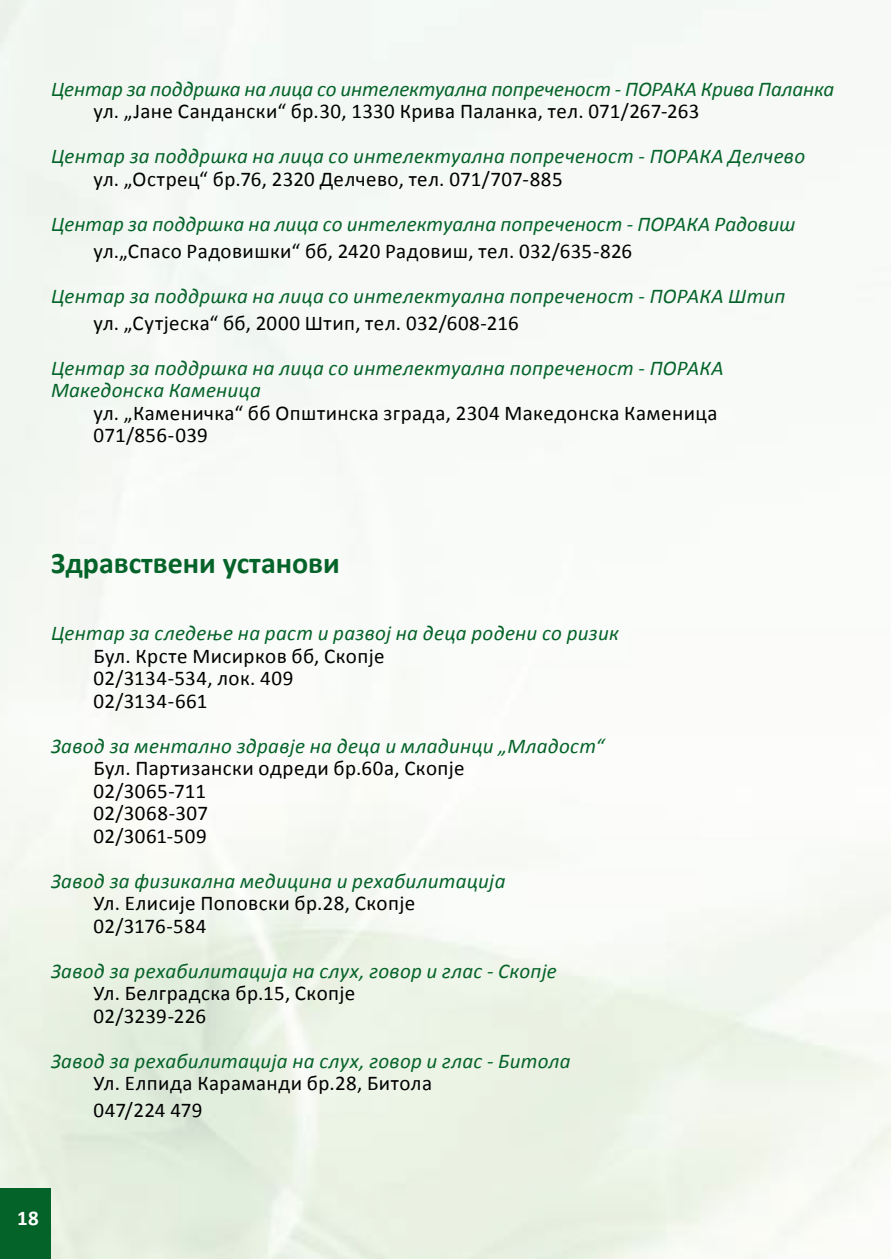
<style>
.page{position:relative;width:893px;height:1259px;background:#fff}
.page>*{position:absolute;margin:0;border:0;box-sizing:border-box;transform-origin:0 0}
.t1{font:700 30px "Calibri";color:#046329}
.t2{font:italic 21px/22.5px "Calibri";letter-spacing:.01em;color:#046329}
.t3{font:21px/22.5px "Calibri";letter-spacing:.02em;color:#000}
.t4{font:700 21px "Calibri";color:#fff}
</style>
<div class="page">
<div style="left:0;top:1188px;width:51px;height:71px;background:#046329"></div>
<p class="t2" style="left:51px;top:77px;width:785px">Центар за поддршка на лица со интелектуална попреченост - ПОРАКА Крива Паланка</p>
<p class="t3" style="left:94px;top:100px;width:607px">ул. „Јане Сандански“ бр.30, 1330 Крива Паланка, тел. 071/267-263</p>
<p class="t2" style="left:51px;top:144px;width:756px">Центар за поддршка на лица со интелектуална попреченост - ПОРАКА Делчево</p>
<p class="t3" style="left:94px;top:167px;width:471px">ул. „Острец“ бр.76, 2320 Делчево, тел. 071/707-885</p>
<p class="t2" style="left:51px;top:212px;width:746px">Центар за поддршка на лица со интелектуална попреченост - ПОРАКА Радовиш</p>
<p class="t3" style="left:94px;top:239px;width:540px">ул.„Спасо Радовишки“ бб, 2420 Радовиш, тел. 032/635-826</p>
<p class="t2" style="left:51px;top:284px;width:736px">Центар за поддршка на лица со интелектуална попреченост - ПОРАКА Штип</p>
<p class="t3" style="left:94px;top:312px;width:427px">ул. „Сутјеска“ бб, 2000 Штип, тел. 032/608-216</p>
<p class="t2" style="left:51px;top:356px;width:674px">Центар за поддршка на лица со интелектуална попреченост - ПОРАКА<br>Македонска Каменица</p>
<p class="t3" style="left:94px;top:401px;width:625px">ул. „Каменичка“ бб Општинска зграда, 2304 Македонска Каменица<br>071/856-039</p>
<h1 class="t1" style="left:51px;top:544px;width:290px">Здравствени установи</h1>
<p class="t2" style="left:51px;top:621px;width:569px">Центар за следење на раст и развој на деца родени со ризик</p>
<p class="t3" style="left:94px;top:644px;width:293px">Бул. Крсте Мисирков бб, Скопје<br>02/3134-534, лок. 409<br>02/3134-661</p>
<p class="t2" style="left:51px;top:734px;width:555px">Завод за ментално здравје на деца и младинци „Младост“</p>
<p class="t3" style="left:94px;top:757px;width:373px">Бул. Партизански одреди бр.60a, Скопје<br>02/3065-711<br>02/3068-307<br>02/3061-509</p>
<p class="t2" style="left:51px;top:869px;width:456px">Завод за физикална медицина и рехабилитација</p>
<p class="t3" style="left:94px;top:892px;width:323px">Ул. Елисије Поповски бр.28, Скопје<br>02/3176-584</p>
<p class="t2" style="left:51px;top:959px;width:507px">Завод за рехабилитација на слух, говор и глас - Скопје</p>
<p class="t3" style="left:94px;top:982px;width:263px">Ул. Белградска бр.15, Скопје<br>02/3239-226</p>
<p class="t2" style="left:51px;top:1049px;width:521px">Завод за рехабилитација на слух, говор и глас - Битола</p>
<p class="t3" style="left:94px;top:1070px;width:340px;line-height:27px">Ул. Елпида Караманди бр.28, Битола<br>047/224 479</p>
<p class="t4" style="left:17px;top:1204px;width:23px">18</p>
</div>
